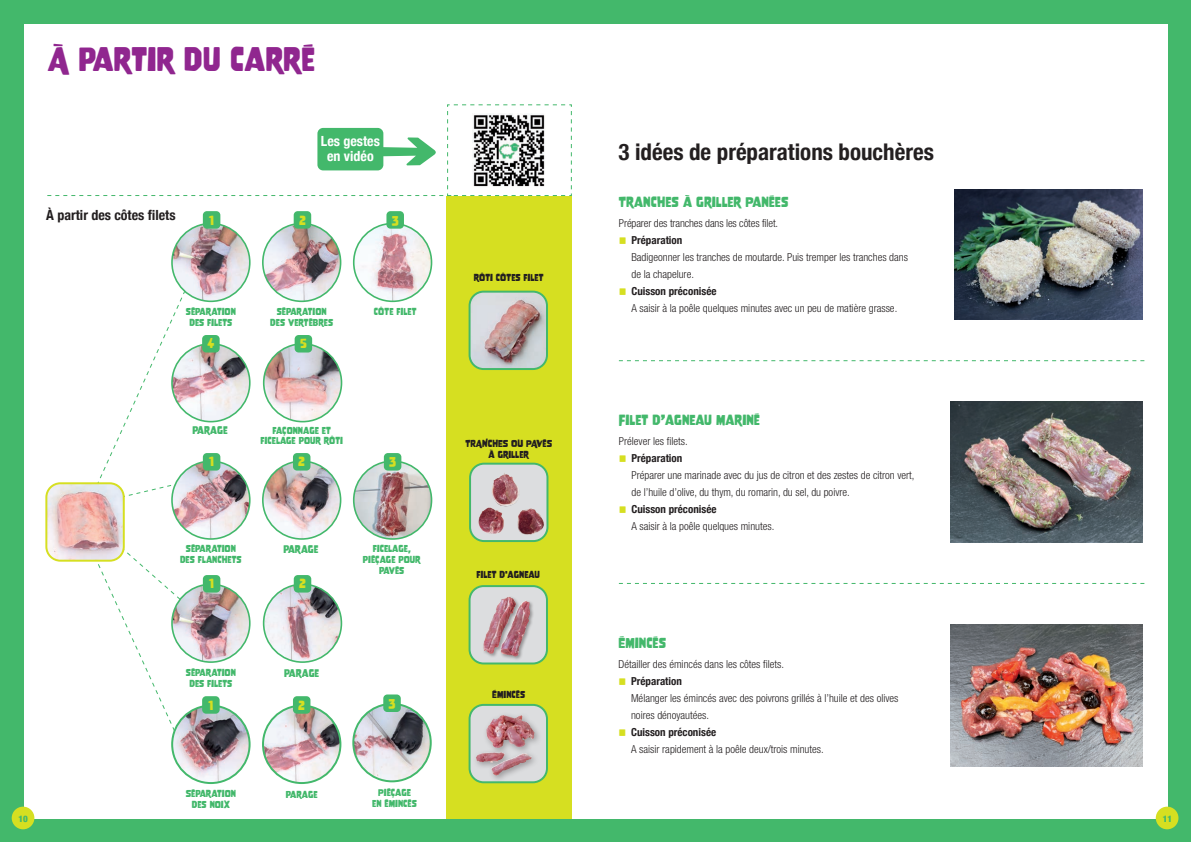
<style>
.page{position:relative;width:1191px;height:842px;background:#43b86b}
.page>*{position:absolute;margin:0;border:0;box-sizing:border-box;transform-origin:0 0}
.t1{font:30px "Nove";color:#90268f}
.t2{font:26px "Nove";color:#d6df21}
.t3{font:700 condensed 23px "Helvetica Neue";color:#231f20}
.t4{font:700 condensed 14px "Helvetica Neue";color:#231f20}
.t5{font:700 condensed 14px/15px "Helvetica Neue";color:#fff;text-align:center}
.t6{font:13px "Nove";color:#43b86b}
.t7{font:11.7px "Nove";color:#d6df21}
.t8{font:300 condensed 11px/17px "Helvetica Neue LT Pro";color:#231f20}
.t9{font:9.9px "Nove";color:#43b86b}
.t10{font:9px/10.8px "Nove";color:#43b86b;text-align:center}
.t11{font:9px/10.8px "Nove";color:#231f20;text-align:center}
.t12{font:900 condensed 9px "Helvetica Neue";color:#43b86b}
.s1{font-family:"Helvetica Neue";font-weight:700}
</style>
<div class="page">
<div style="left:24px;top:24px;width:1143px;height:794px;background:#fff"></div>
<div style="left:1155px;top:807px;width:23px;height:22px;background:#d6df21;border-radius:50%"></div>
<div style="left:12px;top:807px;width:22px;height:22px;background:#d6df21;border-radius:50%"></div>
<div style="left:446px;top:196px;width:125px;height:622px;background:#d6df21"></div>
<img style="left:263px;top:225px;width:77px;height:76px">
<div style="left:262px;top:223px;width:79px;height:79px;border:2px solid #43b86b;border-radius:50%"></div>
<div style="left:294px;top:211px;width:17px;height:18px;background:#43b86b;border-radius:4px"></div>
<img style="left:172px;top:224px;width:78px;height:76px">
<div style="left:171px;top:223px;width:79px;height:79px;border:2px solid #43b86b;border-radius:50%"></div>
<div style="left:203px;top:211px;width:17px;height:18px;background:#43b86b;border-radius:4px"></div>
<img style="left:354px;top:224px;width:77px;height:77px;border-radius:39px">
<div style="left:353px;top:223px;width:79px;height:79px;border:2px solid #43b86b;border-radius:50%"></div>
<div style="left:386px;top:211px;width:18px;height:18px;background:#43b86b;border-radius:4px"></div>
<img style="left:172px;top:344px;width:78px;height:78px;border-radius:39px">
<div style="left:171px;top:343px;width:79px;height:79px;border:2px solid #43b86b;border-radius:50%"></div>
<div style="left:202px;top:335px;width:18px;height:17px;background:#43b86b;border-radius:4px"></div>
<img style="left:264px;top:344px;width:77px;height:78px;border-radius:39px">
<div style="left:263px;top:343px;width:79px;height:79px;border:2px solid #43b86b;border-radius:50%"></div>
<div style="left:295px;top:335px;width:17px;height:17px;background:#43b86b;border-radius:4px"></div>
<svg style="left:470px;top:464px;width:77px;height:77px;background:#c9bfc1"></svg>
<img style="left:478px;top:473px;width:41px;height:59px">
<div style="left:469px;top:463px;width:79px;height:79px;border:2px solid #43b86b;border-radius:14px"></div>
<img style="left:354px;top:462px;width:77px;height:77px">
<div style="left:353px;top:460px;width:79px;height:80px;border:2px solid #43b86b;border-radius:50%"></div>
<div style="left:384px;top:453px;width:17px;height:18px;background:#43b86b;border-radius:4px"></div>
<img style="left:263px;top:461px;width:77px;height:78px;border-radius:39px">
<div style="left:262px;top:460px;width:79px;height:80px;border:2px solid #43b86b;border-radius:50%"></div>
<div style="left:293px;top:453px;width:17px;height:18px;background:#43b86b;border-radius:4px"></div>
<div style="left:469px;top:586px;width:78px;height:77px;background:#dcdddf;border-radius:14px"></div>
<div style="left:482px;top:596px;width:53px;height:65px;background:#231f20;opacity:.4"></div>
<img style="left:483px;top:597px;width:42px;height:57px">
<div style="left:468px;top:585px;width:80px;height:79px;border:2px solid #43b86b;border-radius:14px"></div>
<img style="left:264px;top:584px;width:77px;height:78px;border-radius:39px">
<div style="left:263px;top:583px;width:79px;height:80px;border:2px solid #43b86b;border-radius:50%"></div>
<div style="left:294px;top:575px;width:17px;height:17px;background:#43b86b;border-radius:4px"></div>
<div style="left:469px;top:705px;width:78px;height:77px;background:#dcdddf;border-radius:14px"></div>
<div style="left:472px;top:711px;width:70px;height:71px;background:#231f20;opacity:.35"></div>
<img style="left:486px;top:715px;width:45px;height:33px">
<div style="left:468px;top:704px;width:80px;height:79px;border:2px solid #43b86b;border-radius:14px"></div>
<img style="left:172px;top:706px;width:78px;height:77px;border-radius:39px">
<div style="left:171px;top:705px;width:79px;height:79px;border:2px solid #43b86b;border-radius:50%"></div>
<div style="left:202px;top:696px;width:18px;height:18px;background:#43b86b;border-radius:4px"></div>
<img style="left:263px;top:706px;width:77px;height:77px;border-radius:39px">
<div style="left:262px;top:705px;width:79px;height:79px;border:2px solid #43b86b;border-radius:50%"></div>
<div style="left:293px;top:696px;width:17px;height:18px;background:#43b86b;border-radius:4px"></div>
<img style="left:353px;top:705px;width:78px;height:76px">
<div style="left:352px;top:703px;width:80px;height:79px;border:2px solid #43b86b;border-radius:50%"></div>
<div style="left:383px;top:694px;width:18px;height:18px;background:#43b86b;border-radius:4px"></div>
<svg style="left:98px;top:260px;width:102px;height:236px"></svg>
<svg style="left:98px;top:552px;width:90px;height:188px"></svg>
<img style="left:48px;top:483px;width:76px;height:78px">
<div style="left:45px;top:482px;width:80px;height:80px;border:2px solid #d6df21;border-radius:14px"></div>
<img style="left:172px;top:462px;width:78px;height:77px">
<div style="left:171px;top:460px;width:79px;height:80px;border:2px solid #43b86b;border-radius:50%"></div>
<div style="left:203px;top:453px;width:17px;height:18px;background:#43b86b;border-radius:4px"></div>
<img style="left:172px;top:584px;width:78px;height:78px;border-radius:39px">
<div style="left:171px;top:583px;width:79px;height:80px;border:2px solid #43b86b;border-radius:50%"></div>
<div style="left:203px;top:575px;width:17px;height:17px;background:#43b86b;border-radius:4px"></div>
<img style="left:950px;top:401px;width:192px;height:142px">
<svg style="left:619px;top:360px;width:525px;height:1px"></svg>
<svg style="left:619px;top:583px;width:525px;height:1px"></svg>
<img style="left:951px;top:624px;width:191px;height:143px">
<img style="left:954px;top:189px;width:188px;height:131px">
<svg style="left:47px;top:104px;width:525px;height:93px"></svg>
<img style="left:472px;top:113px;width:74px;height:74px">
<img style="left:471px;top:292px;width:76px;height:77px">
<div style="left:468px;top:291px;width:80px;height:79px;border:2px solid #43b86b;border-radius:14px"></div>
<p class="t1" style="left:48px;top:42px;width:269px">À PARTIR DU CARRÉ</p>
<p class="t4" style="left:46px;top:203px;width:131px">À partir des côtes filets</p>
<p class="t7" style="left:209px;top:213px;width:6px">1</p>
<p class="t5" style="left:321px;top:133px;width:61px">Les gestes en vidéo</p>
<p class="t7" style="left:299px;top:213px;width:8px">2</p>
<p class="t7" style="left:392px;top:213px;width:9px">3</p>
<p class="t10" style="left:186px;top:306px;width:51px">SÉPARATION</p>
<p class="t10" style="left:189px;top:317px;width:44px">DES FILETS</p>
<p class="t7" style="left:207px;top:337px;width:8px">4</p>
<p class="t10" style="left:277px;top:306px;width:51px">SÉPARATION</p>
<p class="t10" style="left:270px;top:317px;width:64px">DES VERTÈBRES</p>
<p class="t7" style="left:300px;top:337px;width:8px">5</p>
<p class="t10" style="left:374px;top:306px;width:44px">CÔTE FILET</p>
<p class="t9" style="left:192px;top:425px;width:37px">PARAGE</p>
<p class="t7" style="left:209px;top:455px;width:6px">1</p>
<p class="t10" style="left:273px;top:425px;width:60px">FAÇONNAGE ET</p>
<p class="t10" style="left:260px;top:436px;width:84px">FICELAGE POUR RÔTI</p>
<p class="t7" style="left:298px;top:455px;width:8px">2</p>
<p class="t7" style="left:389px;top:455px;width:9px">3</p>
<p class="t10" style="left:186px;top:544px;width:51px">SÉPARATION</p>
<p class="t10" style="left:180px;top:554px;width:63px">DES FLANCHETS</p>
<p class="t7" style="left:209px;top:577px;width:6px">1</p>
<p class="t9" style="left:283px;top:543px;width:37px">PARAGE</p>
<p class="t7" style="left:299px;top:577px;width:8px">2</p>
<p class="t10" style="left:363px;top:544px;width:59px">FICELAGE,<br>PIÉÇAGE POUR<br>PAVÉS</p>
<p class="t10" style="left:186px;top:667px;width:51px">SÉPARATION</p>
<p class="t10" style="left:189px;top:678px;width:44px">DES FILETS</p>
<p class="t9" style="left:284px;top:667px;width:37px">PARAGE</p>
<p class="t7" style="left:208px;top:698px;width:6px">1</p>
<p class="t7" style="left:298px;top:698px;width:8px">2</p>
<p class="t7" style="left:388px;top:696px;width:9px">3</p>
<p class="t10" style="left:186px;top:788px;width:52px">SÉPARATION<br>DES NOIX</p>
<p class="t10" style="left:286px;top:789px;width:33px">PARAGE</p>
<p class="t10" style="left:372px;top:787px;width:46px">PIÉÇAGE<br>EN ÉMINCÉS</p>
<p class="t11" style="left:474px;top:272px;width:71px">RÔTI CÔTES FILET</p>
<p class="t11" style="left:465px;top:438px;width:88px">TRANCHES OU PAVÉS<br>À GRILLER</p>
<p class="t11" style="left:476px;top:569px;width:65px">FILET D'AGNEAU</p>
<p class="t11" style="left:492px;top:689px;width:34px">ÉMINCÉS</p>
<p class="t3" style="left:618px;top:133px;width:317px">3 idées de préparations bouchères</p>
<p class="t6" style="left:619px;top:195px;width:171px">TRANCHES À GRILLER PANÉES</p>
<p class="t8" style="left:619px;top:215px;width:161px">Préparer des tranches dans les côtes filet.</p>
<p class="t2" style="left:619px;top:225px;width:9px">·</p>
<p class="t8" style="left:631px;top:232px;width:278px"><span class="s1">Préparation<br></span>Badigeonner les tranches de moutarde. Puis tremper les tranches dans de la chapelure.</p>
<p class="t2" style="left:619px;top:276px;width:9px">·</p>
<p class="t8" style="left:631px;top:283px;width:267px"><span class="s1">Cuisson préconisée<br></span>A saisir à la poêle quelques minutes avec un peu de matière grasse.</p>
<p class="t6" style="left:619px;top:412px;width:143px">FILET D’AGNEAU MARINÉ</p>
<p class="t8" style="left:619px;top:432px;width:70px">Prélever les filets.</p>
<p class="t2" style="left:619px;top:442px;width:9px">·</p>
<p class="t8" style="left:631px;top:449px;width:284px"><span class="s1">Préparation<br></span>Préparer une marinade avec du jus de citron et des zestes de citron vert, de l’huile d’olive, du thym, du romarin, du sel, du poivre.</p>
<p class="t2" style="left:619px;top:493px;width:9px">·</p>
<p class="t8" style="left:631px;top:500px;width:144px"><span class="s1">Cuisson préconisée<br></span>A saisir à la poêle quelques minutes.</p>
<p class="t6" style="left:618px;top:635px;width:49px">ÉMINCÉS</p>
<p class="t8" style="left:618px;top:656px;width:167px">Détailler des émincés dans les côtes filets.</p>
<p class="t2" style="left:618px;top:666px;width:9px">·</p>
<p class="t8" style="left:631px;top:673px;width:269px"><span class="s1">Préparation<br></span>Mélanger les émincés avec des poivrons grillés à l’huile et des olives noires dénoyautées.</p>
<p class="t2" style="left:618px;top:717px;width:9px">·</p>
<p class="t8" style="left:631px;top:724px;width:194px"><span class="s1">Cuisson préconisée<br></span>A saisir rapidement à la poêle deux/trois minutes.</p>
<p class="t12" style="left:19px;top:811px;width:11px">10</p>
<p class="t12" style="left:1162px;top:811px;width:11px">11</p>
</div>
